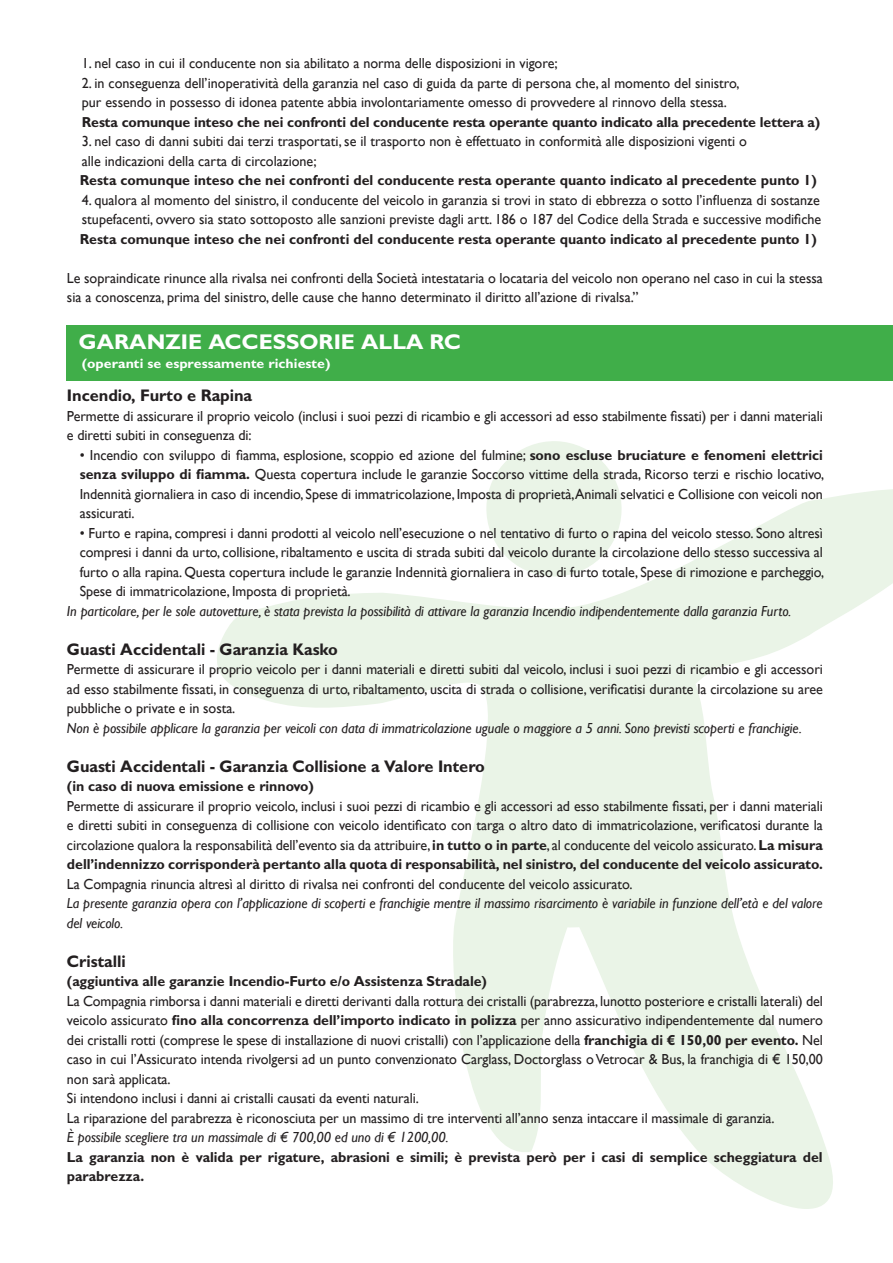
<style>
.page{position:relative;width:893px;height:1263px;background:#fff}
.page>*{position:absolute;margin:0;border:0;box-sizing:border-box;transform-origin:0 0}
.t1{font:700 21.3px "Gill Sans MT Pro";color:#fff;scale:1.04 1}
.t2{font:700 16.8px "Gill Sans MT Pro";letter-spacing:-.005em;color:#231f20}
.t3{font:14.55px/19.5px "Gill Sans";letter-spacing:-.005em;color:#231f20}
.t4{font:700 14.55px/19.5px "Gill Sans MT Pro";letter-spacing:-.005em;color:#231f20}
.t5{font:italic 14.55px/19.5px "Gill Sans";letter-spacing:-.005em;color:#231f20}
.t6{font:700 13.5px "Gill Sans MT Pro";color:#fff;scale:1.04 1}
.s1{font-family:"Gill Sans MT Pro";font-weight:700}
</style>
<div class="page">
<div style="left:67px;top:325px;width:826px;height:56px;background:#40ae49"></div>
<svg style="left:217px;top:489px;width:676px;height:720px"></svg>
<svg style="left:485px;top:441px;width:138px;height:137px"></svg>
<p class="t3" style="left:82px;top:53px;width:477px">1. nel caso in cui il conducente non sia abilitato a norma delle disposizioni in vigore;</p>
<p class="t3" style="left:82px;top:73px;width:659px">2. in conseguenza dell’inoperatività della garanzia nel caso di guida da parte di persona che, al momento del sinistro, pur essendo in possesso di idonea patente abbia involontariamente omesso di provvedere al rinnovo della stessa.</p>
<p class="t4" style="left:82px;top:112px;width:740px">Resta comunque inteso che nei confronti del conducente resta operante quanto indicato alla precedente lettera a)</p>
<p class="t3" style="left:82px;top:131px;width:667px">3. nel caso di danni subiti dai terzi trasportati, se il trasporto non è effettuato in conformità alle disposizioni vigenti o alle indicazioni della carta di circolazione;</p>
<p class="t4" style="left:80px;top:170px;width:739px">Resta comunque inteso che nei confronti del conducente resta operante quanto indicato al precedente punto 1)</p>
<p class="t3" style="left:82px;top:190px;width:741px">4. qualora al momento del sinistro, il conducente del veicolo in garanzia si trovi in stato di ebbrezza o sotto l’influenza di sostanze stupefacenti, ovvero sia stato sottoposto alle sanzioni previste dagli artt. 186 o 187 del Codice della Strada e successive modifiche</p>
<p class="t4" style="left:80px;top:229px;width:739px">Resta comunque inteso che nei confronti del conducente resta operante quanto indicato al precedente punto 1)</p>
<p class="t3" style="left:67px;top:268px;width:757px">Le sopraindicate rinunce alla rivalsa nei confronti della Società intestataria o locataria del veicolo non operano nel caso in cui la stessa sia a conoscenza, prima del sinistro, delle cause che hanno determinato il diritto all’azione di rivalsa.”</p>
<h1 class="t1" style="left:79px;top:328px;width:369px">GARANZIE ACCESSORIE ALLA RC</h1>
<p class="t6" style="left:82px;top:355px;width:241px">(operanti se espressamente richieste)</p>
<p class="t2" style="left:67px;top:385px;width:187px">Incendio, Furto e Rapina</p>
<p class="t3" style="left:67px;top:406px;width:757px">Permette di assicurare il proprio veicolo (inclusi i suoi pezzi di ricambio e gli accessori ad esso stabilmente fissati) per i danni materiali e diretti subiti in conseguenza di:</p>
<p class="t3" style="left:80px;top:445px;width:746px;text-align:justify">• Incendio con sviluppo di fiamma, esplosione, scoppio ed azione del fulmine; <span class="s1">sono escluse bruciature e fenomeni elettrici senza sviluppo di fiamma.</span> Questa copertura include le garanzie Soccorso vittime della strada, Ricorso terzi e rischio locativo, Indennità giornaliera in caso di incendio, Spese di immatricolazione, Imposta di proprietà,Animali selvatici e Collisione con veicoli non assicurati.</p>
<p class="t3" style="left:80px;top:523px;width:746px;text-align:justify">• Furto e rapina, compresi i danni prodotti al veicolo nell’esecuzione o nel tentativo di furto o rapina del veicolo stesso. Sono altresì compresi i danni da urto, collisione, ribaltamento e uscita di strada subiti dal veicolo durante la circolazione dello stesso successiva al furto o alla rapina. Questa copertura include le garanzie Indennità giornaliera in caso di furto totale, Spese di rimozione e parcheggio, Spese di immatricolazione, Imposta di proprietà.</p>
<p class="t5" style="left:67px;top:601px;width:726px">In particolare, per le sole autovetture, è stata prevista la possibilità di attivare la garanzia Incendio indipendentemente dalla garanzia Furto.</p>
<p class="t2" style="left:67px;top:639px;width:272px">Guasti Accidentali - Garanzia Kasko</p>
<p class="t3" style="left:67px;top:659px;width:757px;text-align:justify">Permette di assicurare il proprio veicolo per i danni materiali e diretti subiti dal veicolo, inclusi i suoi pezzi di ricambio e gli accessori ad esso stabilmente fissati, in conseguenza di urto, ribaltamento, uscita di strada o collisione, verificatisi durante la circolazione su aree pubbliche o private e in sosta.</p>
<p class="t5" style="left:67px;top:718px;width:736px">Non è possibile applicare la garanzia per veicoli con data di immatricolazione uguale o maggiore a 5 anni. Sono previsti scoperti e franchigie.</p>
<p class="t2" style="left:67px;top:756px;width:419px">Guasti Accidentali - Garanzia Collisione a Valore Intero</p>
<p class="t4" style="left:67px;top:776px;width:248px">(in caso di nuova emissione e rinnovo)</p>
<p class="t3" style="left:67px;top:796px;width:757px;text-align:justify">Permette di assicurare il proprio veicolo, inclusi i suoi pezzi di ricambio e gli accessori ad esso stabilmente fissati, per i danni materiali e diretti subiti in conseguenza di collisione con veicolo identificato con targa o altro dato di immatricolazione, verificatosi durante la circolazione qualora la responsabilità dell’evento sia da attribuire, <span class="s1">in tutto o in parte</span>, al conducente del veicolo assicurato. <span class="s1">La misura</span></p>
<p class="t4" style="left:67px;top:854px;width:757px">dell’indennizzo corrisponderà pertanto alla quota di responsabilità, nel sinistro, del conducente del veicolo assicurato.</p>
<p class="t3" style="left:67px;top:874px;width:567px">La Compagnia rinuncia altresì al diritto di rivalsa nei confronti del conducente del veicolo assicurato.</p>
<p class="t5" style="left:67px;top:893px;width:757px">La presente garanzia opera con l’applicazione di scoperti e franchigie mentre il massimo risarcimento è variabile in funzione dell’età e del valore del veicolo.</p>
<p class="t2" style="left:67px;top:951px;width:60px">Cristalli</p>
<p class="t4" style="left:67px;top:971px;width:422px">(aggiuntiva alle garanzie Incendio-Furto e/o Assistenza Stradale)</p>
<p class="t3" style="left:67px;top:991px;width:757px">La Compagnia rimborsa i danni materiali e diretti derivanti dalla rottura dei cristalli (parabrezza, lunotto posteriore e cristalli laterali) del veicolo assicurato <span class="s1">fino alla concorrenza dell’importo indicato in polizza</span> per anno assicurativo indipendentemente dal numero dei cristalli rotti (comprese le spese di installazione di nuovi cristalli) con l’applicazione della <span class="s1">franchigia di € 150,00 per evento.</span> Nel caso in cui l’Assicurato intenda rivolgersi ad un punto convenzionato Carglass, Doctorglass o Vetrocar &amp; Bus, la franchigia di € 150,00 non sarà applicata.<br>Si intendono inclusi i danni ai cristalli causati da eventi naturali.<br>La riparazione del parabrezza è riconosciuta per un massimo di tre interventi all’anno senza intaccare il massimale di garanzia.</p>
<p class="t5" style="left:67px;top:1127px;width:383px">È possibile scegliere tra un massimale di € 700,00 ed uno di € 1200,00.</p>
<p class="t4" style="left:67px;top:1147px;width:757px">La garanzia non è valida per rigature, abrasioni e simili; è prevista però per i casi di semplice scheggiatura del parabrezza.</p>
</div>
